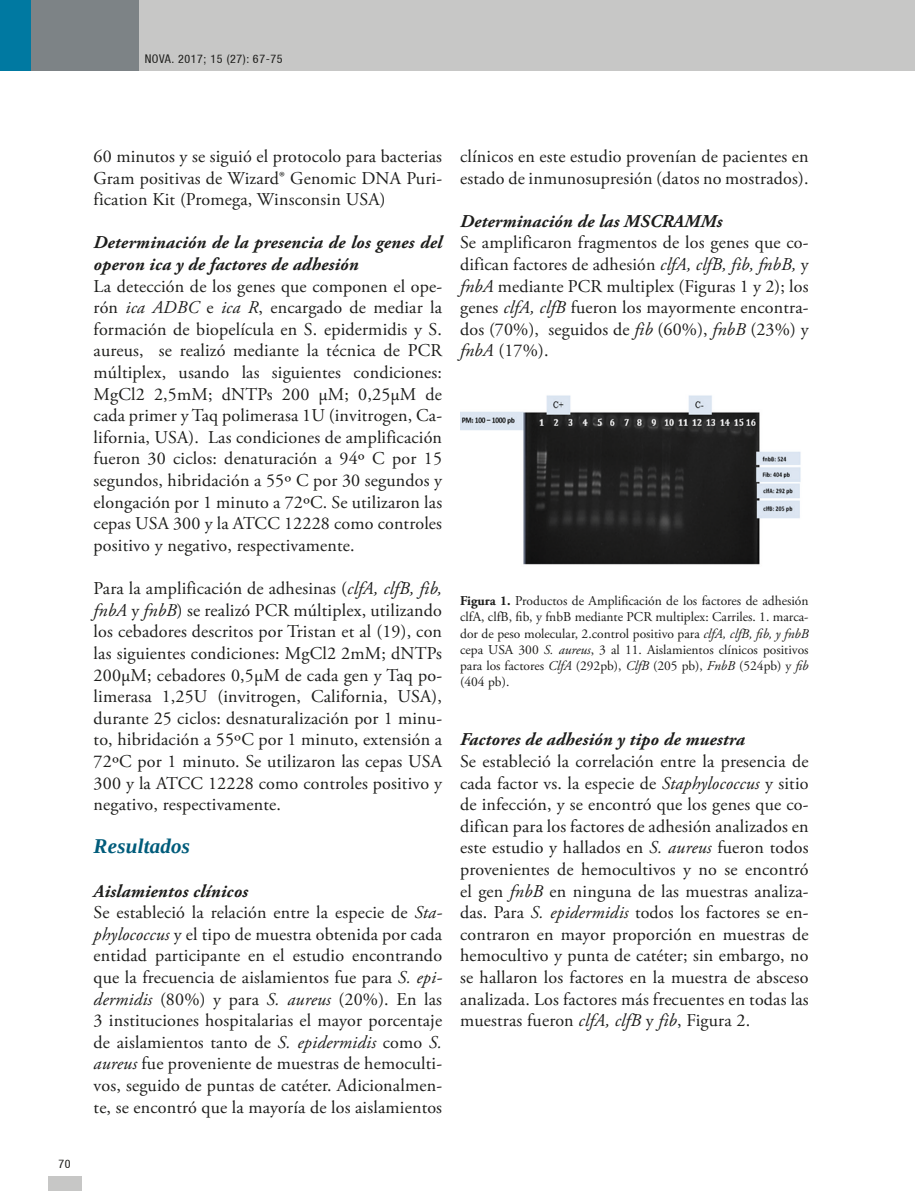
<style>
.page{position:relative;width:915px;height:1191px;background:#fff}
.page>*{position:absolute;margin:0;border:0;box-sizing:border-box;transform-origin:0 0}
.t1{font:italic 700 21px "Liberation Serif";letter-spacing:.01em;color:#005c7b}
.t2{font:18px/21.6px "Adobe Garamond Pro";letter-spacing:.01em;color:#1d1d1b;text-align:justify}
.t3{font:italic 700 18px/21.6px "Adobe Garamond Pro";letter-spacing:.01em;color:#1d1d1b}
.t4{font:13.5px/16.2px "Adobe Garamond Pro";color:#1d1d1b;text-align:justify}
.t5{font:condensed 12px "Helvetica 57";letter-spacing:.05em;color:#1d1d1b}
.s1{font-style:italic}
.s2{font-weight:700}
</style>
<div class="page">
<div style="left:0;top:0;width:914px;height:71px;background:#c7c7c6"></div>
<div style="left:0;top:0;width:138px;height:71px;background:#7d8386"></div>
<div style="left:0;top:0;width:31px;height:71px;background:#0079a1"></div>
<div style="left:48px;top:1175px;width:33px;height:16px;background:#c7c7c6"></div>
<img style="left:460px;top:395px;width:341px;height:170px">
<p class="t5" style="left:145px;top:52px;width:139px">NOVA. 2017; 15 (27): 67-75</p>
<p class="t5" style="left:59px;top:1156px;width:14px">70</p>
<p class="t2" style="left:94px;top:146px;width:350px">60 minutos y se siguió el protocolo para bacterias Gram positivas de Wizard® Genomic DNA Puri&shy;fication Kit (Promega, Winsconsin USA)</p>
<p class="t3" style="left:94px;top:232px;width:350px">Determinación de la presencia de los genes del operon ica y de factores de adhesión</p>
<p class="t2" style="left:94px;top:276px;width:350px">La detección de los genes que componen el ope&shy;rón <span class="s1">ica ADBC</span> e <span class="s1">ica R</span>, encargado de mediar la formación de biopelícula en S. epidermidis y S. aureus, se realizó mediante la técnica de PCR múltiplex, usando las siguientes condiciones:<br>MgCl2 2,5mM; dNTPs 200 µM; 0,25µM de cada primer y Taq polimerasa 1U (invitrogen, Ca&shy;lifornia, USA). Las condiciones de amplificación fueron 30 ciclos: denaturación a 94º C por 15 segundos, hibridación a 55º C por 30 segundos y elongación por 1 minuto a 72ºC. Se utilizaron las cepas USA 300 y la ATCC 12228 como controles positivo y negativo, respectivamente.</p>
<p class="t2" style="left:94px;top:578px;width:350px">Para la amplificación de adhesinas (<span class="s1">clfA, clfB, fib, fnbA</span> y <span class="s1">fnbB</span>) se realizó PCR múltiplex, utilizando los cebadores descritos por Tristan et al (19), con las siguientes condiciones: MgCl2 2mM; dNTPs 200µM; cebadores 0,5µM de cada gen y Taq po&shy;limerasa 1,25U (invitrogen, California, USA), durante 25 ciclos: desnaturalización por 1 minu&shy;to, hibridación a 55ºC por 1 minuto, extensión a 72ºC por 1 minuto. Se utilizaron las cepas USA 300 y la ATCC 12228 como controles positivo y negativo, respectivamente.</p>
<p class="t1" style="left:94px;top:832px;width:98px">Resultados</p>
<p class="t3" style="left:94px;top:880px;width:156px">Aislamientos clínicos</p>
<p class="t2" style="left:94px;top:902px;width:350px">Se estableció la relación entre la especie de <span class="s1">Sta&shy;phylococcus</span> y el tipo de muestra obtenida por cada entidad participante en el estudio encontrando que la frecuencia de aislamientos fue para <span class="s1">S. epi&shy;dermidis</span> (80%) y para <span class="s1">S. aureus</span> (20%). En las 3 instituciones hospitalarias el mayor porcentaje de aislamientos tanto de <span class="s1">S. epidermidis</span> como <span class="s1">S. aureus</span> fue proveniente de muestras de hemoculti&shy;vos, seguido de puntas de catéter. Adicionalmen&shy;te, se encontró que la mayoría de los aislamientos</p>
<p class="t2" style="left:460px;top:146px;width:350px">clínicos en este estudio provenían de pacientes en estado de inmunosupresión (datos no mostrados).</p>
<p class="t3" style="left:460px;top:211px;width:263px">Determinación de las MSCRAMMs</p>
<p class="t2" style="left:460px;top:232px;width:350px">Se amplificaron fragmentos de los genes que co&shy;difican factores de adhesión <span class="s1">clfA, clfB, fib, fnbB,</span> y <span class="s1">fnbA</span> mediante PCR multiplex (Figuras 1 y 2); los genes <span class="s1">clfA, clfB</span> fueron los mayormente encontra&shy;dos (70%), seguidos de <span class="s1">fib</span> (60%), <span class="s1">fnbB</span> (23%) y <span class="s1">fnbA</span> (17%).</p>
<p class="t4" style="left:460px;top:593px;width:350px"><span class="s2">Figura 1.</span> Productos de Amplificación de los factores de adhesión clfA, clfB, fib, y fnbB mediante PCR multiplex: Carriles. 1. marca&shy;dor de peso molecular, 2.control positivo para <span class="s1">clfA, clfB, fib, y fnbB </span>cepa USA 300 <span class="s1">S. aureus</span>, 3 al 11. Aislamientos clínicos positivos para los factores <span class="s1">ClfA</span> (292pb), <span class="s1">ClfB</span> (205 pb), <span class="s1">FnbB</span> (524pb) y <span class="s1">fib </span>(404 pb).</p>
<p class="t3" style="left:460px;top:729px;width:286px">Factores de adhesión y tipo de muestra</p>
<p class="t2" style="left:460px;top:751px;width:350px">Se estableció la correlación entre la presencia de cada factor vs. la especie de <span class="s1">Staphylococcus</span> y sitio de infección, y se encontró que los genes que co&shy;difican para los factores de adhesión analizados en este estudio y hallados en <span class="s1">S. aureus</span> fueron todos provenientes de hemocultivos y no se encontró el gen <span class="s1">fnbB</span> en ninguna de las muestras analiza&shy;das. Para <span class="s1">S. epidermidis</span> todos los factores se en&shy;contraron en mayor proporción en muestras de hemocultivo y punta de catéter; sin embargo, no se hallaron los factores en la muestra de absceso analizada. Los factores más frecuentes en todas las muestras fueron <span class="s1">clfA, clfB</span> y <span class="s1">fib</span>, Figura 2.</p>
</div>
